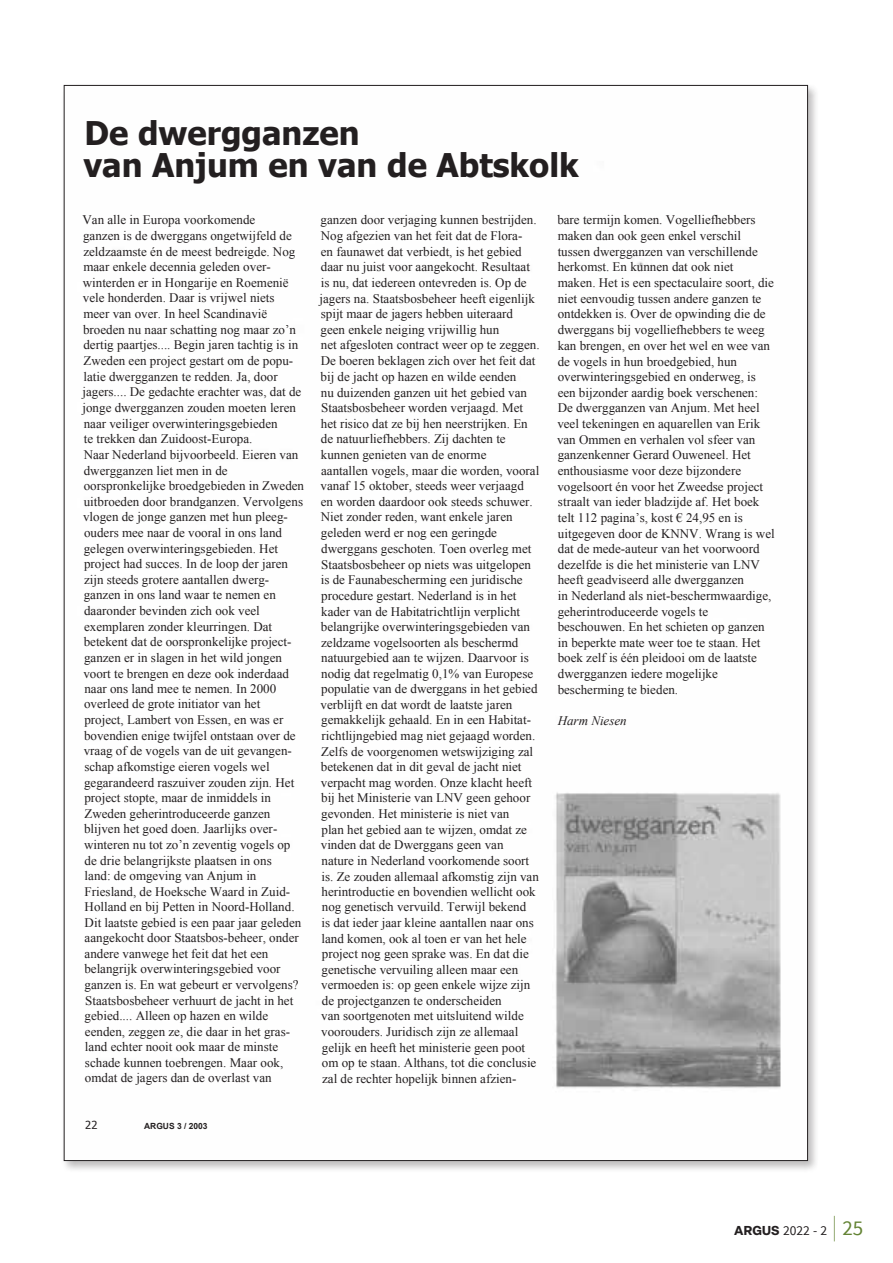
<style>
.page{position:relative;width:893px;height:1263px;background:#fff}
.page>*{position:absolute;margin:0;border:0;box-sizing:border-box;transform-origin:0 0}
.t1{font:700 32.55px/32.2px "Tahoma";color:#231f20}
.t2{font:13.5px "Source Sans Pro";color:#231f20}
.t3{font:13.05px/15.6px "Times New Roman";color:#231f20}
.t4{font:italic 13.05px "Times New Roman";color:#231f20}
.t5{font:11.1px "Tahoma";color:#231f20}
.t6{font:700 8.4px "Arial";color:#231f20}
.s1{font-family:"Elza";font-weight:700;font-size:12.75px}
.s2{font-weight:200;font-size:25.5px;color:#638334}
.s3{font-size:21px;color:#638334}
</style>
<div class="page">
<div style="left:61px;top:83px;width:758px;height:1089px;background:#231f20;opacity:.3"></div>
<img style="left:66px;top:87px;width:740px;height:1072px">
<img style="left:552px;top:781px;width:232px;height:318px">
<h1 class="t1" style="left:83px;top:115px;width:497px">De dwergganzen<br>van Anjum en van de Abtskolk</h1>
<p class="t3" style="left:83px;top:212px;width:223px">Van alle in Europa voorkomende<br>ganzen is de dwerggans ongetwijfeld de zeldzaamste én de meest bedreigde. Nog maar enkele decennia geleden over&shy;winterden er in Hongarije en Roemenië vele honderden. Daar is vrijwel niets<br>meer van over. In heel Scandinavië broeden nu naar schatting nog maar zo’n dertig paartjes.... Begin jaren tachtig is in Zweden een project gestart om de popu&shy;latie dwergganzen te redden. Ja, door jagers.... De gedachte erachter was, dat de jonge dwergganzen zouden moeten leren naar veiliger overwinteringsgebieden<br>te trekken dan Zuidoost-Europa.<br>Naar Nederland bijvoorbeeld. Eieren van dwergganzen liet men in de oorspronkelijke broedgebieden in Zweden uitbroeden door brandganzen. Vervolgens vlogen de jonge ganzen met hun pleeg&shy;ouders mee naar de vooral in ons land gelegen overwinteringsgebieden. Het project had succes. In de loop der jaren zijn steeds grotere aantallen dwerg&shy;ganzen in ons land waar te nemen en daaronder bevinden zich ook veel exemplaren zonder kleurringen. Dat betekent dat de oorspronkelijke project&shy;ganzen er in slagen in het wild jongen voort te brengen en deze ook inderdaad naar ons land mee te nemen. In 2000 overleed de grote initiator van het<br>project, Lambert von Essen, en was er bovendien enige twijfel ontstaan over de vraag of de vogels van de uit gevangen&shy;schap afkomstige eieren vogels wel gegarandeerd raszuiver zouden zijn. Het project stopte, maar de inmiddels in Zweden geherintroduceerde ganzen blijven het goed doen. Jaarlijks over&shy;winteren nu tot zo’n zeventig vogels op de drie belangrijkste plaatsen in ons<br>land: de omgeving van Anjum in Friesland, de Hoeksche Waard in Zuid-Holland en bij Petten in Noord-Holland.<br>Dit laatste gebied is een paar jaar geleden aangekocht door Staatsbos-beheer, onder andere vanwege het feit dat het een belangrijk overwinteringsgebied voor ganzen is. En wat gebeurt er vervolgens?<br>Staatsbosbeheer verhuurt de jacht in het gebied.... Alleen op hazen en wilde eenden, zeggen ze, die daar in het gras&shy;land echter nooit ook maar de minste schade kunnen toebrengen. Maar ook, omdat de jagers dan de overlast van</p>
<p class="t3" style="left:320px;top:212px;width:222px">ganzen door verjaging kunnen bestrijden.<br>Nog afgezien van het feit dat de Flora-<br>en faunawet dat verbiedt, is het gebied daar nu juist voor aangekocht. Resultaat is nu, dat iedereen ontevreden is. Op de jagers na. Staatsbosbeheer heeft eigenlijk spijt maar de jagers hebben uiteraard<br>geen enkele neiging vrijwillig hun<br>net afgesloten contract weer op te zeggen.<br>De boeren beklagen zich over het feit dat bij de jacht op hazen en wilde eenden<br>nu duizenden ganzen uit het gebied van Staatsbosbeheer worden verjaagd. Met het risico dat ze bij hen neerstrijken. En de natuurliefhebbers. Zij dachten te kunnen genieten van de enorme<br>aantallen vogels, maar die worden, vooral vanaf 15 oktober, steeds weer verjaagd<br>en worden daardoor ook steeds schuwer.<br>Niet zonder reden, want enkele jaren geleden werd er nog een geringde dwerggans geschoten. Toen overleg met Staatsbosbeheer op niets was uitgelopen is de Faunabescherming een juridische procedure gestart. Nederland is in het kader van de Habitatrichtlijn verplicht belangrijke overwinteringsgebieden van zeldzame vogelsoorten als beschermd natuurgebied aan te wijzen. Daarvoor is nodig dat regelmatig 0,1% van Europese populatie van de dwerggans in het gebied verblijft en dat wordt de laatste jaren gemakkelijk gehaald. En in een Habitat&shy;richtlijngebied mag niet gejaagd worden.<br>Zelfs de voorgenomen wetswijziging zal betekenen dat in dit geval de jacht niet verpacht mag worden. Onze klacht heeft bij het Ministerie van LNV geen gehoor gevonden. Het ministerie is niet van<br>plan het gebied aan te wijzen, omdat ze vinden dat de Dwerggans geen van<br>nature in Nederland voorkomende soort is. Ze zouden allemaal afkomstig zijn van herintroductie en bovendien wellicht ook nog genetisch vervuild. Terwijl bekend<br>is dat ieder jaar kleine aantallen naar ons land komen, ook al toen er van het hele project nog geen sprake was. En dat die genetische vervuiling alleen maar een vermoeden is: op geen enkele wijze zijn de projectganzen te onderscheiden<br>van soortgenoten met uitsluitend wilde voorouders. Juridisch zijn ze allemaal gelijk en heeft het ministerie geen poot om op te staan. Althans, tot die conclusie zal de rechter hopelijk binnen afzien-</p>
<p class="t3" style="left:557px;top:212px;width:219px">bare termijn komen. Vogelliefhebbers maken dan ook geen enkel verschil tussen dwergganzen van verschillende herkomst. En kunnen dat ook niet<br>maken. Het is een spectaculaire soort, die niet eenvoudig tussen andere ganzen te ontdekken is. Over de opwinding die de dwerggans bij vogelliefhebbers te weeg kan brengen, en over het wel en wee van de vogels in hun broedgebied, hun overwinteringsgebied en onderweg, is een bijzonder aardig boek verschenen:<br>De dwergganzen van Anjum. Met heel veel tekeningen en aquarellen van Erik van Ommen en verhalen vol sfeer van ganzenkenner Gerard Ouweneel. Het enthousiasme voor deze bijzondere vogelsoort én voor het Zweedse project straalt van ieder bladzijde af. Het boek telt 112 pagina’s, kost € 24,95 en is uitgegeven door de KNNV. Wrang is wel dat de mede-auteur van het voorwoord dezelfde is die het ministerie van LNV heeft geadviseerd alle dwergganzen<br>in Nederland als niet-beschermwaardige, geherintroduceerde vogels te beschouwen. En het schieten op ganzen in beperkte mate weer toe te staan. Het boek zelf is één pleidooi om de laatste dwergganzen iedere mogelijke bescherming te bieden.</p>
<p class="t4" style="left:558px;top:711px;width:71px">Harm Niesen</p>
<p class="t5" style="left:85px;top:1117px;width:14px">22</p>
<p class="t6" style="left:144px;top:1120px;width:65px">ARGUS 3 / 2003</p>
<p class="t2" style="left:734px;top:1222px;width:130px"><span class="s1">ARGUS</span> 2022 - 2 <span class="s2">|</span> <span class="s3">25</span></p>
</div>
